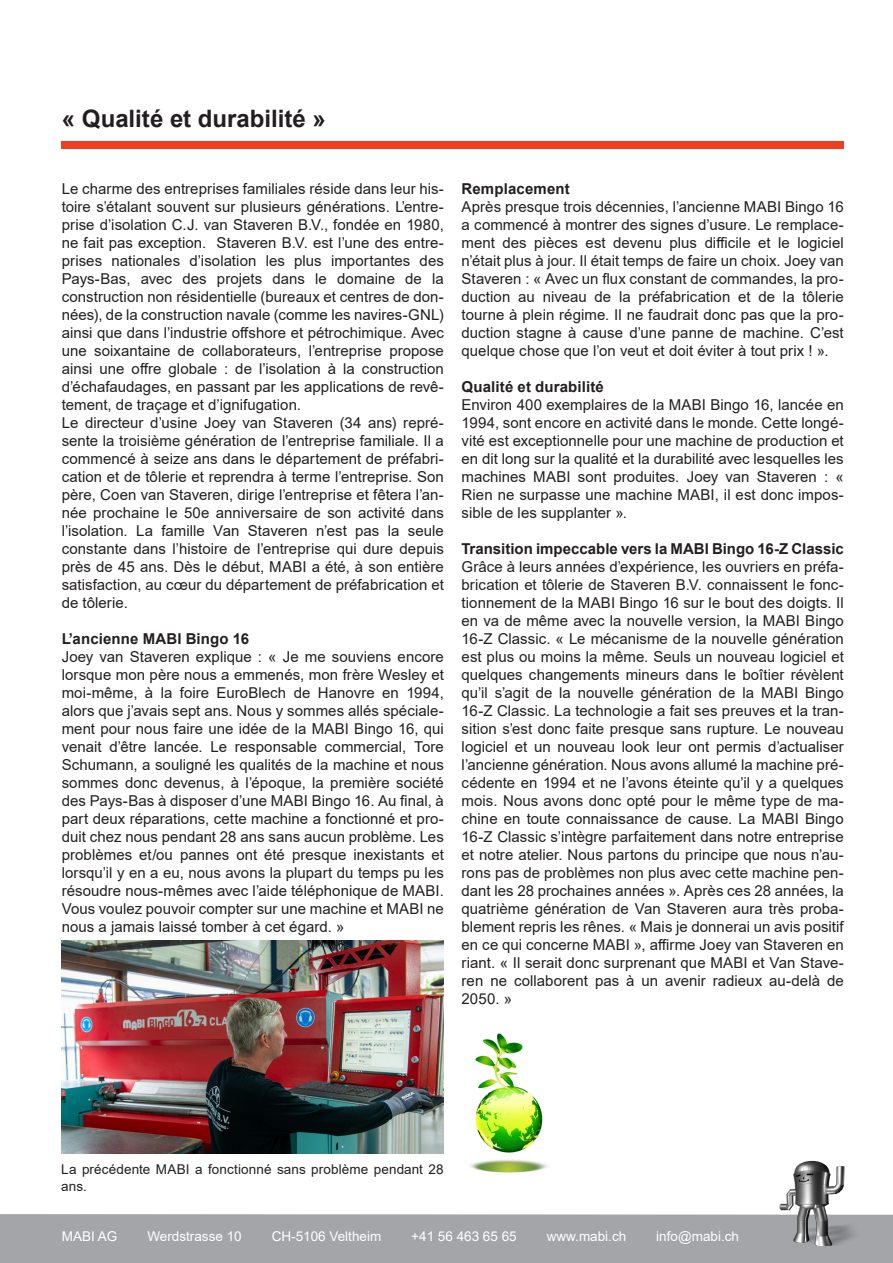
<style>
.page{position:relative;width:893px;height:1263px;background:#fff}
.page>*{position:absolute;margin:0;border:0;box-sizing:border-box;transform-origin:0 0}
.t1{font:700 24px "Arial";color:#231f20}
.t2{font:15px/18px "Arial";color:#231f20;text-align:justify}
.t3{font:700 15px "Arial";letter-spacing:.005em;color:#231f20}
.t4{font:13.5px "Arial";color:#fff}
.t5{font:13.5px/16.2px "Arial";letter-spacing:.01em;color:#231f20}
</style>
<div class="page">
<img style="left:61px;top:940px;width:382px;height:213px">
<img style="left:470px;top:1033px;width:78px;height:140px">
<div style="left:0;top:1214px;width:893px;height:49px;background:#a4a5a9"></div>
<div style="left:61px;top:142px;width:783px;height:7px;background:#ef3e22"></div>
<img style="left:749px;top:1160px;width:116px;height:86px">
<p class="t1" style="left:62px;top:102px;width:266px">« Qualité et durabilité »</p>
<p class="t2" style="left:62px;top:179px;width:384px">Le charme des entreprises familiales réside dans leur his&shy;toire s’étalant souvent sur plusieurs générations. L’entre&shy;prise d’isolation C.J. van Staveren B.V., fondée en 1980, ne fait pas exception. Staveren B.V. est l’une des entre&shy;prises nationales d’isolation les plus importantes des Pays-Bas, avec des projets dans le domaine de la construction non résidentielle (bureaux et centres de don&shy;nées), de la construction navale (comme les navires-GNL) ainsi que dans l’industrie offshore et pétrochimique. Avec une soixantaine de collaborateurs, l’entreprise propose ainsi une offre globale : de l’isolation à la construction d’échafaudages, en passant par les applications de revê&shy;tement, de traçage et d’ignifugation.</p>
<p class="t2" style="left:62px;top:413px;width:384px">Le directeur d’usine Joey van Staveren (34 ans) repré&shy;sente la troisième génération de l’entreprise familiale. Il a commencé à seize ans dans le département de préfabri&shy;cation et de tôlerie et reprendra à terme l’entreprise. Son père, Coen van Staveren, dirige l’entreprise et fêtera l’an&shy;née prochaine le 50e anniversaire de son activité dans l’isolation. La famille Van Staveren n’est pas la seule constante dans l’histoire de l’entreprise qui dure depuis près de 45 ans. Dès le début, MABI a été, à son entière satisfaction, au cœur du département de préfabrication et de tôlerie.</p>
<p class="t3" style="left:62px;top:628px;width:189px">L’ancienne MABI Bingo 16</p>
<p class="t2" style="left:62px;top:647px;width:384px">Joey van Staveren explique : « Je me souviens encore lorsque mon père nous a emmenés, mon frère Wesley et moi-même, à la foire EuroBlech de Hanovre en 1994, alors que j’avais sept ans. Nous y sommes allés spéciale&shy;ment pour nous faire une idée de la MABI Bingo 16, qui venait d’être lancée. Le responsable commercial, Tore Schumann, a souligné les qualités de la machine et nous sommes donc devenus, à l’époque, la première société des Pays-Bas à disposer d’une MABI Bingo 16. Au final, à part deux réparations, cette machine a fonctionné et pro&shy;duit chez nous pendant 28 ans sans aucun problème. Les problèmes et/ou pannes ont été presque inexistants et lorsqu’il y en a eu, nous avons la plupart du temps pu les résoudre nous-mêmes avec l’aide téléphonique de MABI.<br>Vous voulez pouvoir compter sur une machine et MABI ne nous a jamais laissé tomber à cet égard. »</p>
<p class="t3" style="left:462px;top:178px;width:110px">Remplacement</p>
<p class="t2" style="left:462px;top:197px;width:384px">Après presque trois décennies, l’ancienne MABI Bingo 16 a commencé à montrer des signes d’usure. Le remplace&shy;ment des pièces est devenu plus difficile et le logiciel n’était plus à jour. Il était temps de faire un choix. Joey van Staveren : « Avec un flux constant de commandes, la pro&shy;duction au niveau de la préfabrication et de la tôlerie tourne à plein régime. Il ne faudrait donc pas que la pro&shy;duction stagne à cause d’une panne de machine. C’est quelque chose que l’on veut et doit éviter à tout prix ! ».</p>
<p class="t3" style="left:462px;top:376px;width:144px">Qualité et durabilité</p>
<p class="t2" style="left:462px;top:395px;width:384px">Environ 400 exemplaires de la MABI Bingo 16, lancée en 1994, sont encore en activité dans le monde. Cette longé&shy;vité est exceptionnelle pour une machine de production et en dit long sur la qualité et la durabilité avec lesquelles les machines MABI sont produites. Joey van Staveren : « Rien ne surpasse une machine MABI, il est donc impos&shy;sible de les supplanter ».</p>
<p class="t3" style="left:462px;top:538px;width:384px">Transition impeccable vers la MABI Bingo 16-Z Classic</p>
<p class="t2" style="left:462px;top:557px;width:384px">Grâce à leurs années d’expérience, les ouvriers en préfa&shy;brication et tôlerie de Staveren B.V. connaissent le fonc&shy;tionnement de la MABI Bingo 16 sur le bout des doigts. Il en va de même avec la nouvelle version, la MABI Bingo 16-Z Classic. « Le mécanisme de la nouvelle génération est plus ou moins la même. Seuls un nouveau logiciel et quelques changements mineurs dans le boîtier révèlent qu’il s’agit de la nouvelle génération de la MABI Bingo 16-Z Classic. La technologie a fait ses preuves et la tran&shy;sition s’est donc faite presque sans rupture. Le nouveau logiciel et un nouveau look leur ont permis d’actualiser l’ancienne génération. Nous avons allumé la machine pré&shy;cédente en 1994 et ne l’avons éteinte qu’il y a quelques mois. Nous avons donc opté pour le même type de ma&shy;chine en toute connaissance de cause. La MABI Bingo 16-Z Classic s’intègre parfaitement dans notre entreprise et notre atelier. Nous partons du principe que nous n’au&shy;rons pas de problèmes non plus avec cette machine pen&shy;dant les 28 prochaines années ». Après ces 28 années, la quatrième génération de Van Staveren aura très proba&shy;blement repris les rênes. « Mais je donnerai un avis positif en ce qui concerne MABI », affirme Joey van Staveren en riant. « Il serait donc surprenant que MABI et Van Stave&shy;ren ne collaborent pas à un avenir radieux au-delà de 2050. »</p>
<p class="t5" style="left:61px;top:1161px;width:384px">La précédente MABI a fonctionné sans problème pendant 28 ans.</p>
<p class="t4" style="left:62px;top:1227px;width:57px">MABI AG</p>
<p class="t4" style="left:147px;top:1227px;width:96px">Werdstrasse 10</p>
<p class="t4" style="left:272px;top:1227px;width:111px">CH-5106 Veltheim</p>
<p class="t4" style="left:411px;top:1227px;width:107px">+41 56 463 65 65</p>
<p class="t4" style="left:547px;top:1227px;width:81px">www.mabi.ch</p>
<p class="t4" style="left:656px;top:1227px;width:84px">info@mabi.ch</p>
</div>
